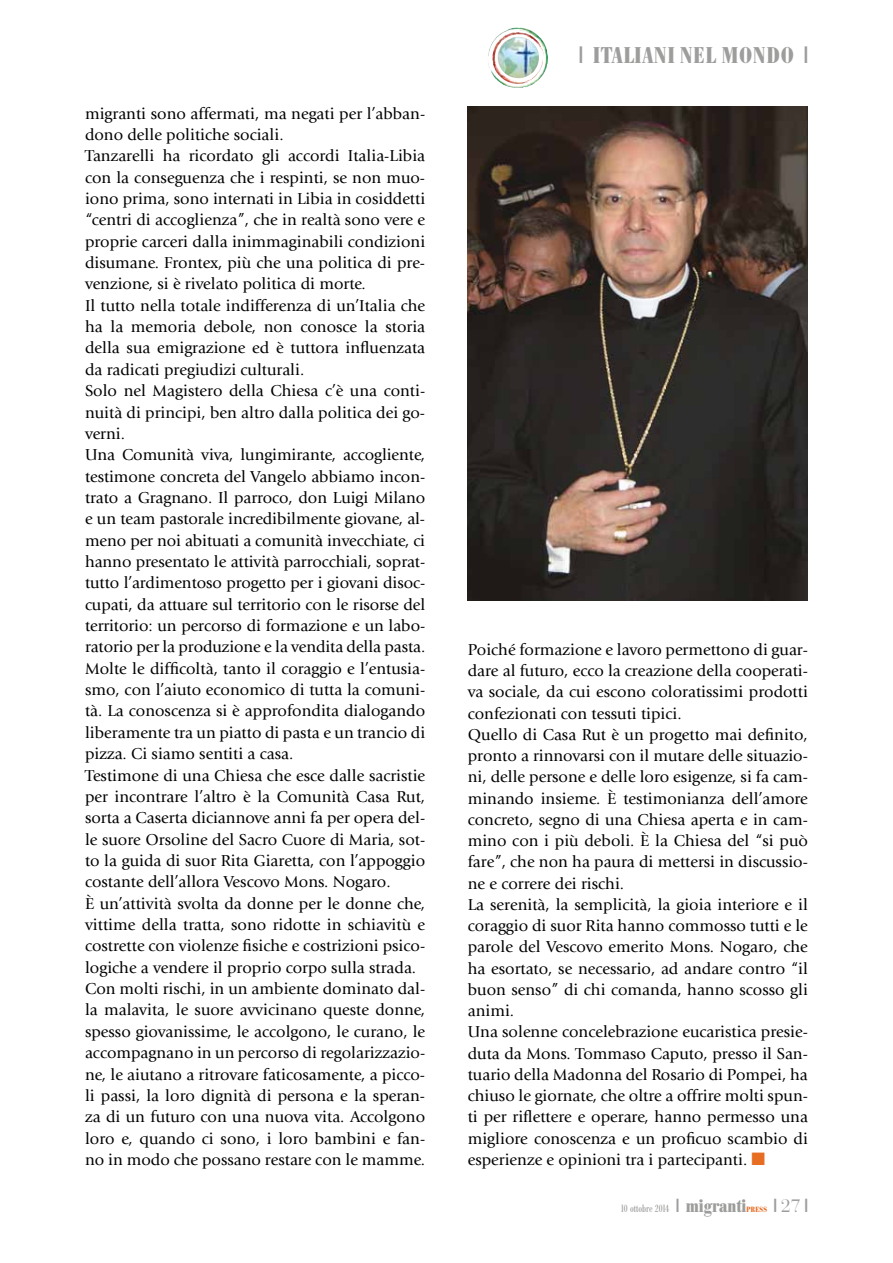
<style>
.page{position:relative;width:893px;height:1263px;background:#fff}
.page>*{position:absolute;margin:0;border:0;box-sizing:border-box;transform-origin:0 0}
.t1{font:700 condensed 22.5px "Bodoni BE";letter-spacing:.04em;color:#9d9d9c}
.t2{font:18px "False Positive BRK";color:#9d9d9c}
.t3{font:16.5px/21.3px "Giovanni";color:#000}
.t4{font:condensed 10.5px "Bodoni BE";color:#9d9d9c}
.t5{font:700 condensed 7.5px "Bodoni BE";letter-spacing:.04em;color:#e76d23}
.s1{font-family:"False Positive BRK";font-weight:400;font-stretch:normal}
.s2{color:#e76d23}
.s3{font-family:"False Positive BRK";font-stretch:normal;font-size:18px}
.s4{font-weight:700;font-size:18px}
.s5{font-family:"Bauer Bodoni Std"}
</style>
<div class="page">
<img style="left:488px;top:27px;width:30px;height:30px">
<img style="left:468px;top:106px;width:340px;height:494px">
<p class="t3" style="left:85px;top:103px;width:342px">migranti sono affermati, ma negati per l’abban&shy;dono delle politiche sociali.<br>Tanzarelli ha ricordato gli accordi Italia-Libia con la conseguenza che i respinti, se non muo&shy;iono prima, sono internati in Libia in cosiddetti “centri di accoglienza”, che in realtà sono vere e proprie carceri dalla inimmaginabili condizioni disumane. Frontex, più che una politica di pre&shy;venzione, si è rivelato politica di morte.<br>Il tutto nella totale indifferenza di un’Italia che ha la memoria debole, non conosce la storia della sua emigrazione ed è tuttora influenzata da radicati pregiudizi culturali.<br>Solo nel Magistero della Chiesa c’è una conti&shy;nuità di principi, ben altro dalla politica dei go&shy;verni.<br>Una Comunità viva, lungimirante, accogliente, testimone concreta del Vangelo abbiamo incon&shy;trato a Gragnano. Il parroco, don Luigi Milano e un team pastorale incredibilmente giovane, al&shy;meno per noi abituati a comunità invecchiate, ci hanno presentato le attività parrocchiali, soprat&shy;tutto l’ardimentoso progetto per i giovani disoc&shy;cupati, da attuare sul territorio con le risorse del territorio: un percorso di formazione e un labo&shy;ratorio per la produzione e la vendita della pasta.<br>Molte le difficoltà, tanto il coraggio e l’entusia&shy;smo, con l’aiuto economico di tutta la comuni&shy;tà. La conoscenza si è approfondita dialogando liberamente tra un piatto di pasta e un trancio di pizza. Ci siamo sentiti a casa.<br>Testimone di una Chiesa che esce dalle sacristie per incontrare l’altro è la Comunità Casa Rut, sorta a Caserta diciannove anni fa per opera del&shy;le suore Orsoline del Sacro Cuore di Maria, sot&shy;to la guida di suor Rita Giaretta, con l’appoggio costante dell’allora Vescovo Mons. Nogaro.<br>È un’attività svolta da donne per le donne che, vittime della tratta, sono ridotte in schiavitù e costrette con violenze fisiche e costrizioni psico&shy;logiche a vendere il proprio corpo sulla strada.<br>Con molti rischi, in un ambiente dominato dal&shy;la malavita, le suore avvicinano queste donne, spesso giovanissime, le accolgono, le curano, le accompagnano in un percorso di regolarizzazio&shy;ne, le aiutano a ritrovare faticosamente, a picco&shy;li passi, la loro dignità di persona e la speran&shy;za di un futuro con una nuova vita. Accolgono loro e, quando ci sono, i loro bambini e fan&shy;no in modo che possano restare con le mamme.</p>
<h1 class="t1" style="left:579px;top:43px;width:230px"><span class="s1">1</span> ITALIANI NEL MONDO <span class="s1">1</span></h1>
<p class="t3" style="left:468px;top:639px;width:342px">Poiché formazione e lavoro permettono di guar&shy;dare al futuro, ecco la creazione della cooperati&shy;va sociale, da cui escono coloratissimi prodotti confezionati con tessuti tipici.<br>Quello di Casa Rut è un progetto mai definito, pronto a rinnovarsi con il mutare delle situazio&shy;ni, delle persone e delle loro esigenze, si fa cam&shy;minando insieme. È testimonianza dell’amore concreto, segno di una Chiesa aperta e in cam&shy;mino con i più deboli. È la Chiesa del “si può fare”, che non ha paura di mettersi in discussio&shy;ne e correre dei rischi.<br>La serenità, la semplicità, la gioia interiore e il coraggio di suor Rita hanno commosso tutti e le parole del Vescovo emerito Mons. Nogaro, che ha esortato, se necessario, ad andare contro “il buon senso” di chi comanda, hanno scosso gli animi.<br>Una solenne concelebrazione eucaristica presie&shy;duta da Mons. Tommaso Caputo, presso il San&shy;tuario della Madonna del Rosario di Pompei, ha chiuso le giornate, che oltre a offrire molti spun&shy;ti per riflettere e operare, hanno permesso una migliore conoscenza e un proficuo scambio di esperienze e opinioni tra i partecipanti. <span class="s2">■</span></p>
<p class="t4" style="left:620px;top:1203px;width:127px">10 ottobre 2014 <span class="s3">1</span> <span class="s4">MIGRANTI</span></p>
<p class="t5" style="left:746px;top:1205px;width:22px">PRESS</p>
<p class="t2" style="left:774px;top:1196px;width:36px">1<span class="s5">27</span>1</p>
</div>
